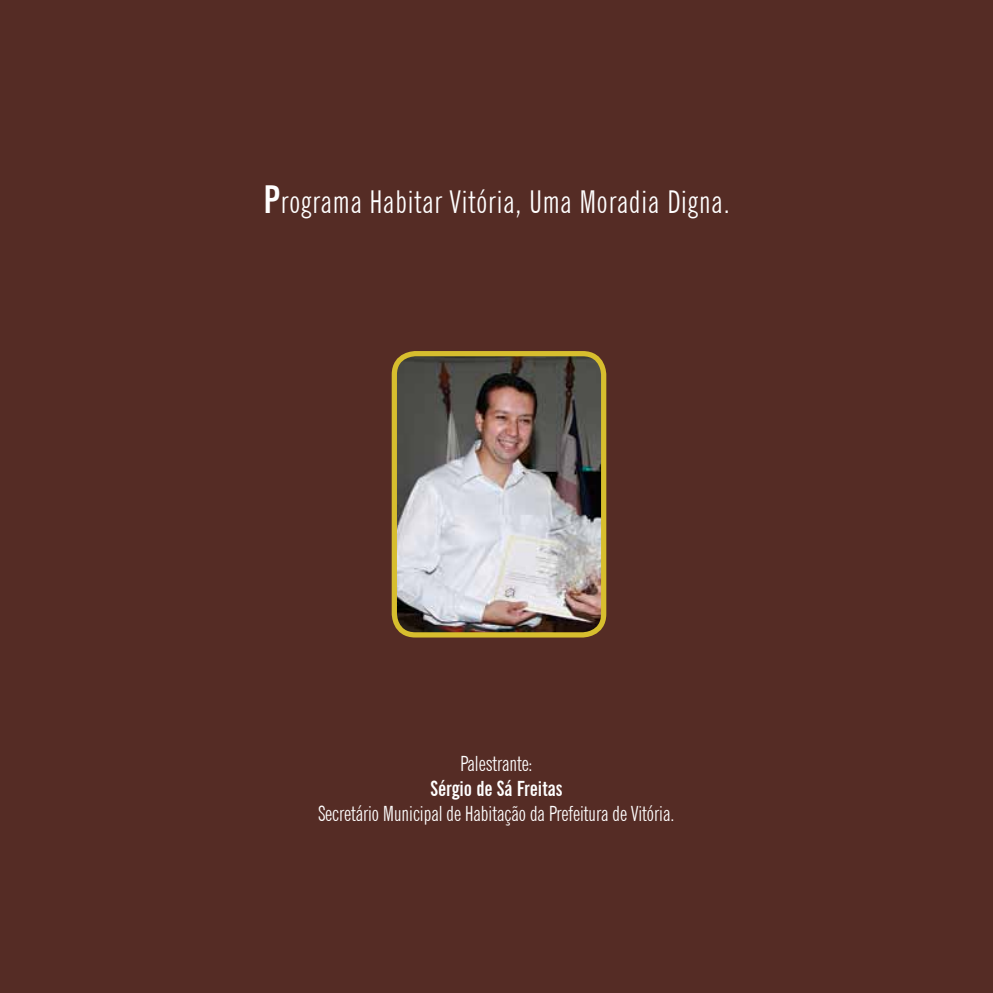
<style>
.page{position:relative;width:993px;height:993px;background:#fff}
.page>*{position:absolute;margin:0;border:0;box-sizing:border-box;transform-origin:0 0}
.t1{font:extra-condensed 31.5px "News Gothic BT";letter-spacing:.03em;color:#fff}
.t2{font:extra-condensed 21px "News Gothic BT";color:#fff}
.t3{font:700 extra-condensed 21px "News Gothic BT";color:#fff}
.s1{font-weight:700;font-size:38.5px}
</style>
<div class="page">
<div style="left:0;top:0;width:992px;height:992px;background:#552c25"></div>
<img style="left:397px;top:357px;width:205px;height:275px">
<div style="left:391px;top:351px;width:215px;height:286px;border:5px solid #d7be2e;border-radius:21px"></div>
<h1 class="t1" style="left:263px;top:183px;width:467px"><span class="s1">P</span>rograma Habitar Vitória, Uma Moradia Digna.</h1>
<p class="t2" style="left:460px;top:750px;width:74px">Palestrante:</p>
<p class="t3" style="left:430px;top:775px;width:133px">Sérgio de Sá Freitas</p>
<p class="t2" style="left:318px;top:800px;width:357px">Secretário Municipal de Habitação da Prefeitura de Vitória.</p>
</div>
